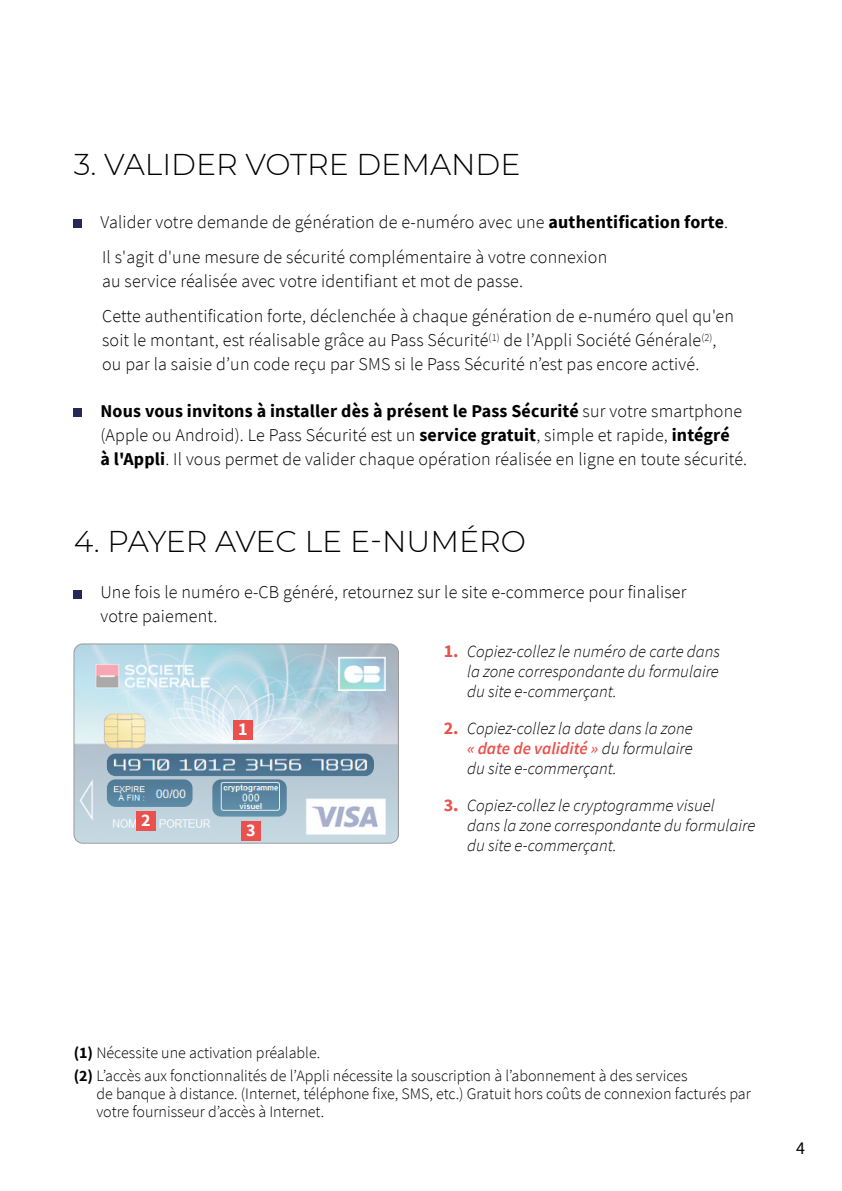
<style>
.page{position:relative;width:842px;height:1191px;background:#fff}
.page>*{position:absolute;margin:0;border:0;box-sizing:border-box;transform-origin:0 0}
.t1{font:300 30px "Montserrat";color:#000}
.t2{font:300 18px/24px "Source Sans Pro";letter-spacing:.01em;color:#000}
.t3{font:700 18px "Source Sans Pro";color:#fff}
.t4{font:18px "Source Sans Pro";color:#000}
.t5{font:italic 300 17px/20px "Source Sans Pro";color:#000;text-align:justify}
.t6{font:300 16px/23.6px "Source Sans Pro";color:#000}
.s1{font-weight:700}
.s2{font-weight:700;font-style:normal;font-size:18px;color:#ea504c}
.s3{font-weight:600;color:#ea504c}
</style>
<div class="page">
<div style="left:74px;top:219px;width:8px;height:9px;background:#262957"></div>
<div style="left:74px;top:409px;width:8px;height:8px;background:#262957"></div>
<div style="left:74px;top:590px;width:8px;height:8px;background:#262957"></div>
<img style="left:74px;top:645px;width:324px;height:198px">
<div style="left:74px;top:643px;width:325px;height:200px;border:1px solid #000;border-radius:9px"></div>
<img style="left:107px;top:753px;width:267px;height:23px">
<img style="left:212px;top:779px;width:75px;height:37px">
<img style="left:107px;top:779px;width:86px;height:28px">
<div style="left:233px;top:720px;width:20px;height:20px;background:#ea504c"></div>
<div style="left:136px;top:811px;width:20px;height:20px;background:#ea504c"></div>
<div style="left:241px;top:821px;width:20px;height:20px;background:#ea504c"></div>
<h1 class="t1" style="left:74px;top:144px;width:448px">3. VALIDER VOTRE DEMANDE</h1>
<p class="t2" style="left:100px;top:204px;width:629px;line-height:35.4px">Valider votre demande de génération de e-numéro avec une <span class="s1">authentification forte</span>.<br>Il s'agit d'une mesure de sécurité complémentaire à votre connexion</p>
<p class="t2" style="left:102px;top:263px;width:633px;line-height:35.4px">au service réalisée avec votre identifiant et mot de passe.<br>Cette authentification forte, déclenchée à chaque génération de e-numéro quel qu'en</p>
<p class="t2" style="left:102px;top:328px;width:616px">soit le montant, est réalisable grâce au Pass Sécurité<sup>(1)</sup> de l’Appli Société Générale<sup>(2)</sup>, ou par la saisie d’un code reçu par SMS si le Pass Sécurité n’est pas encore activé.</p>
<p class="t2" style="left:100px;top:399px;width:648px"><span class="s1">Nous vous invitons à installer dès à présent le Pass Sécurité</span> sur votre smartphone (Apple ou Android). Le Pass Sécurité est un <span class="s1">service gratuit</span>, simple et rapide, <span class="s1">intégré<br>à l'Appli</span>. Il vous permet de valider chaque opération réalisée en ligne en toute sécurité.</p>
<h1 class="t1" style="left:74px;top:520px;width:454px">4. PAYER AVEC LE E-NUMÉRO</h1>
<p class="t2" style="left:100px;top:580px;width:588px">Une fois le numéro e-CB généré, retournez sur le site e-commerce pour finaliser votre paiement.</p>
<p class="t3" style="left:141px;top:807px;width:11px">2</p>
<p class="t3" style="left:238px;top:717px;width:11px">1</p>
<p class="t3" style="left:246px;top:817px;width:11px">3</p>
<p class="t5" style="left:467px;top:641px;width:255px;text-indent:-23px"><span class="s2">1.</span> Copiez-collez le numéro de carte dans la zone correspondante du formulaire du site e-commerçant.</p>
<p class="t5" style="left:467px;top:718px;width:227px;text-indent:-23px"><span class="s2">2.</span> Copiez-collez la date dans la zone <span class="s3">« date de validité »</span> du formulaire du site e-commerçant.</p>
<p class="t5" style="left:467px;top:795px;width:290px;text-align:left;text-indent:-23px"><span class="s2">3.</span> Copiez-collez le cryptogramme visuel<br>dans la zone correspondante du formulaire du site e-commerçant.</p>
<p class="t6" style="left:74px;top:1040px;width:615px"><span class="s1">(1)</span> Nécessite une activation préalable.<br><span class="s1">(2)</span> L’accès aux fonctionnalités de l’Appli nécessite la souscription à l’abonnement à des services</p>
<p class="t6" style="left:96px;top:1085px;width:656px;line-height:18px">de banque à distance. (Internet, téléphone fixe, SMS, etc.) Gratuit hors coûts de connexion facturés par votre fournisseur d’accès à Internet.</p>
<p class="t4" style="left:796px;top:1136px;width:10px">4</p>
</div>
